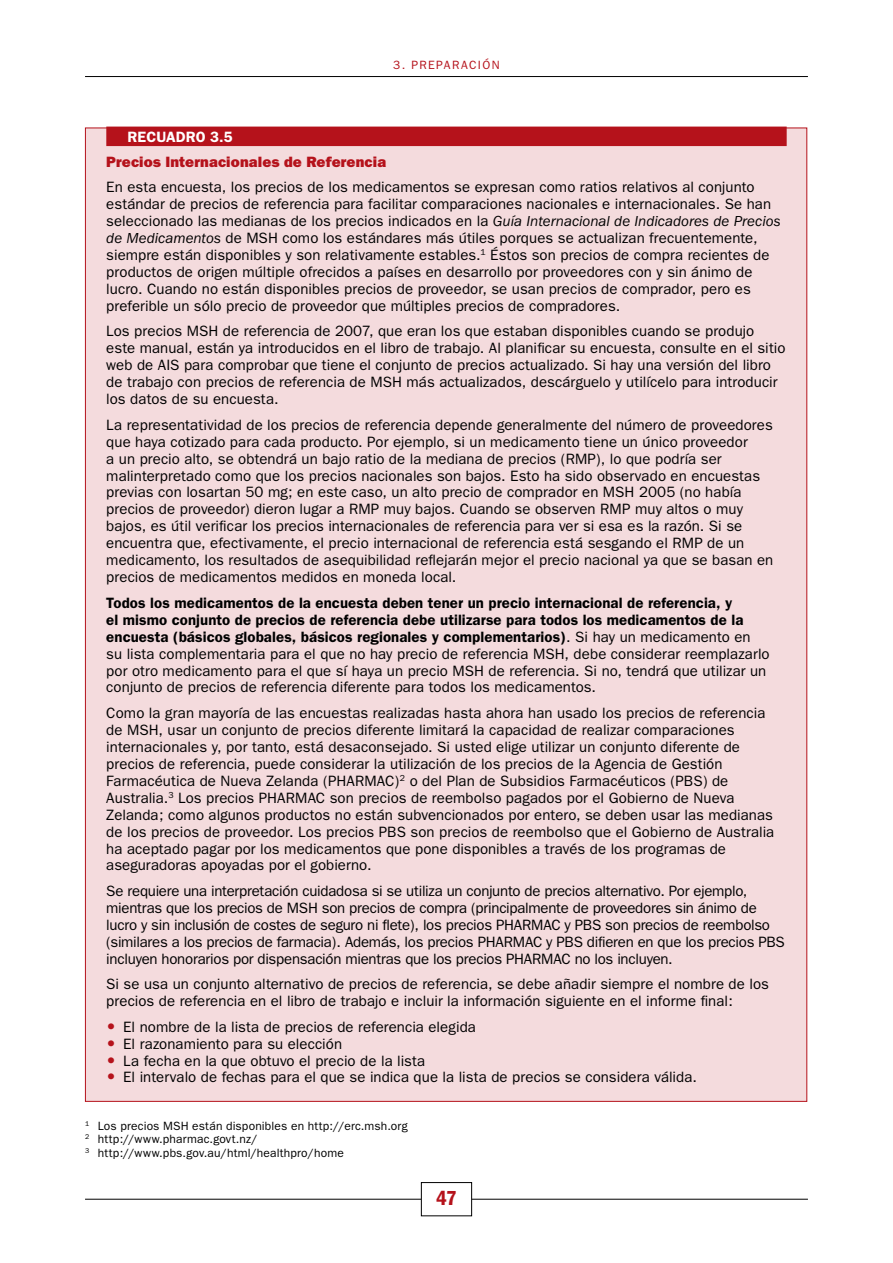
<style>
.page{position:relative;width:893px;height:1263px;background:#fff}
.page>*{position:absolute;margin:0;border:0;box-sizing:border-box;transform-origin:0 0}
.t1{font:600 condensed 21px "Franklin Gothic";color:#b5121b}
.t2{font:15px/17px "Franklin Gothic";letter-spacing:.005em;color:#000}
.t3{font:15px/17px "Franklin Gothic";letter-spacing:-.015em;color:#000}
.t4{font:800 15px "Franklin Gothic";letter-spacing:.005em;color:#b5121b}
.t5{font:600 15px "Franklin Gothic";color:#fff}
.t6{font:12px/13.5px "Franklin Gothic";letter-spacing:.01em;color:#000}
.t7{font:12px "Franklin Gothic";letter-spacing:.115em;color:#b5121b}
.s1{font-style:italic}
.s2{font-weight:600}
</style>
<div class="page">
<hr style="left:85px;top:1199px;width:723px;height:1px;background:#000">
<div style="left:421px;top:1182px;width:51px;height:34px;background:#fff"></div>
<div style="left:421px;top:1182px;width:51px;height:34px;border:1px solid #000"></div>
<hr style="left:85px;top:76px;width:723px;height:1px;background:#000">
<div style="left:85px;top:128px;width:722px;height:974px;background:#f4dbdd;border:1px solid #b5121b"></div>
<div style="left:106px;top:127px;width:681px;height:19px;background:#b5121b"></div>
<p class="t7" style="left:393px;top:58px;width:106px">3. Preparación</p>
<p class="t5" style="left:128px;top:128px;width:40px">Recuadro</p>
<p class="t5" style="left:210px;top:128px;width:24px">3.5</p>
<p class="t4" style="left:106px;top:153px;width:281px">Precios Internacionales de Referencia</p>
<p class="t2" style="left:106px;top:179px;width:676px">En esta encuesta, los precios de los medicamentos se expresan como ratios relativos al conjunto estándar de precios de referencia para facilitar comparaciones nacionales e internacionales. Se han seleccionado las medianas de los precios indicados en la <span class="s1">Guía Internacional de Indicadores de Precios de Medicamentos</span> de MSH como los estándares más útiles porques se actualizan frecuentemente, siempre están disponibles y son relativamente estables.<sup>1</sup> Éstos son precios de compra recientes de productos de origen múltiple ofrecidos a países en desarrollo por proveedores con y sin ánimo de lucro. Cuando no están disponibles precios de proveedor, se usan precios de comprador, pero es preferible un sólo precio de proveedor que múltiples precios de compradores.</p>
<p class="t2" style="left:106px;top:323px;width:681px">Los precios MSH de referencia de 2007, que eran los que estaban disponibles cuando se produjo este manual, están ya introducidos en el libro de trabajo. Al planificar su encuesta, consulte en el sitio web de AIS para comprobar que tiene el conjunto de precios actualizado. Si hay una versión del libro de trabajo con precios de referencia de MSH más actualizados, descárguelo y utilícelo para introducir los datos de su encuesta.</p>
<p class="t2" style="left:106px;top:416px;width:669px">La representatividad de los precios de referencia depende generalmente del número de proveedores que haya cotizado para cada producto. Por ejemplo, si un medicamento tiene un único proveedor<br>a un precio alto, se obtendrá un bajo ratio de la mediana de precios (RMP), lo que podría ser malinterpretado como que los precios nacionales son bajos. Esto ha sido observado en encuestas previas con losartan 50 mg; en este caso, un alto precio de comprador en MSH 2005 (no había precios de proveedor) dieron lugar a RMP muy bajos. Cuando se observen RMP muy altos o muy bajos, es útil verificar los precios internacionales de referencia para ver si esa es la razón. Si se encuentra que, efectivamente, el precio internacional de referencia está sesgando el RMP de un medicamento, los resultados de asequibilidad reflejarán mejor el precio nacional ya que se basan en precios de medicamentos medidos en moneda local.</p>
<p class="t2" style="left:106px;top:594px;width:665px"><span class="s2">Todos los medicamentos de la encuesta deben tener un precio internacional de referencia, y<br>el mismo conjunto de precios de referencia debe utilizarse para todos los medicamentos de la encuesta (básicos globales, básicos regionales y complementarios)</span>. Si hay un medicamento en su lista complementaria para el que no hay precio de referencia MSH, debe considerar reemplazarlo por otro medicamento para el que sí haya un precio MSH de referencia. Si no, tendrá que utilizar un conjunto de precios de referencia diferente para todos los medicamentos.</p>
<p class="t2" style="left:106px;top:704px;width:670px">Como la gran mayoría de las encuestas realizadas hasta ahora han usado los precios de referencia de MSH, usar un conjunto de precios diferente limitará la capacidad de realizar comparaciones internacionales y, por tanto, está desaconsejado. Si usted elige utilizar un conjunto diferente de precios de referencia, puede considerar la utilización de los precios de la Agencia de Gestión Farmacéutica de Nueva Zelanda (PHARMAC)<sup>2</sup> o del Plan de Subsidios Farmacéuticos (PBS) de Australia.<sup>3</sup> Los precios PHARMAC son precios de reembolso pagados por el Gobierno de Nueva Zelanda; como algunos productos no están subvencionados por entero, se deben usar las medianas de los precios de proveedor. Los precios PBS son precios de reembolso que el Gobierno de Australia ha aceptado pagar por los medicamentos que pone disponibles a través de los programas de aseguradoras apoyadas por el gobierno.</p>
<p class="t3" style="left:106px;top:882px;width:680px">Se requiere una interpretación cuidadosa si se utiliza un conjunto de precios alternativo. Por ejemplo, mientras que los precios de MSH son precios de compra (principalmente de proveedores sin ánimo de lucro y sin inclusión de costes de seguro ni flete), los precios PHARMAC y PBS son precios de reembolso (similares a los precios de farmacia). Además, los precios PHARMAC y PBS difieren en que los precios PBS incluyen honorarios por dispensación mientras que los precios PHARMAC no los incluyen.</p>
<p class="t2" style="left:106px;top:976px;width:664px">Si se usa un conjunto alternativo de precios de referencia, se debe añadir siempre el nombre de los precios de referencia en el libro de trabajo e incluir la información siguiente en el informe final:</p>
<p class="t2" style="left:123px;top:1018px;width:575px">El nombre de la lista de precios de referencia elegida<br>El razonamiento para su elección<br>La fecha en la que obtuvo el precio de la lista<br>El intervalo de fechas para el que se indica que la lista de precios se considera válida.</p>
<p class="t6" style="left:85px;top:1119px;width:324px"><sup>1</sup> Los precios MSH están disponibles en http://erc.msh.org<br><sup>2</sup> http://www.pharmac.govt.nz/<br><sup>3</sup> http://www.pbs.gov.au/html/healthpro/home</p>
<h1 class="t1" style="left:436px;top:1186px;width:22px">47</h1>
</div>
